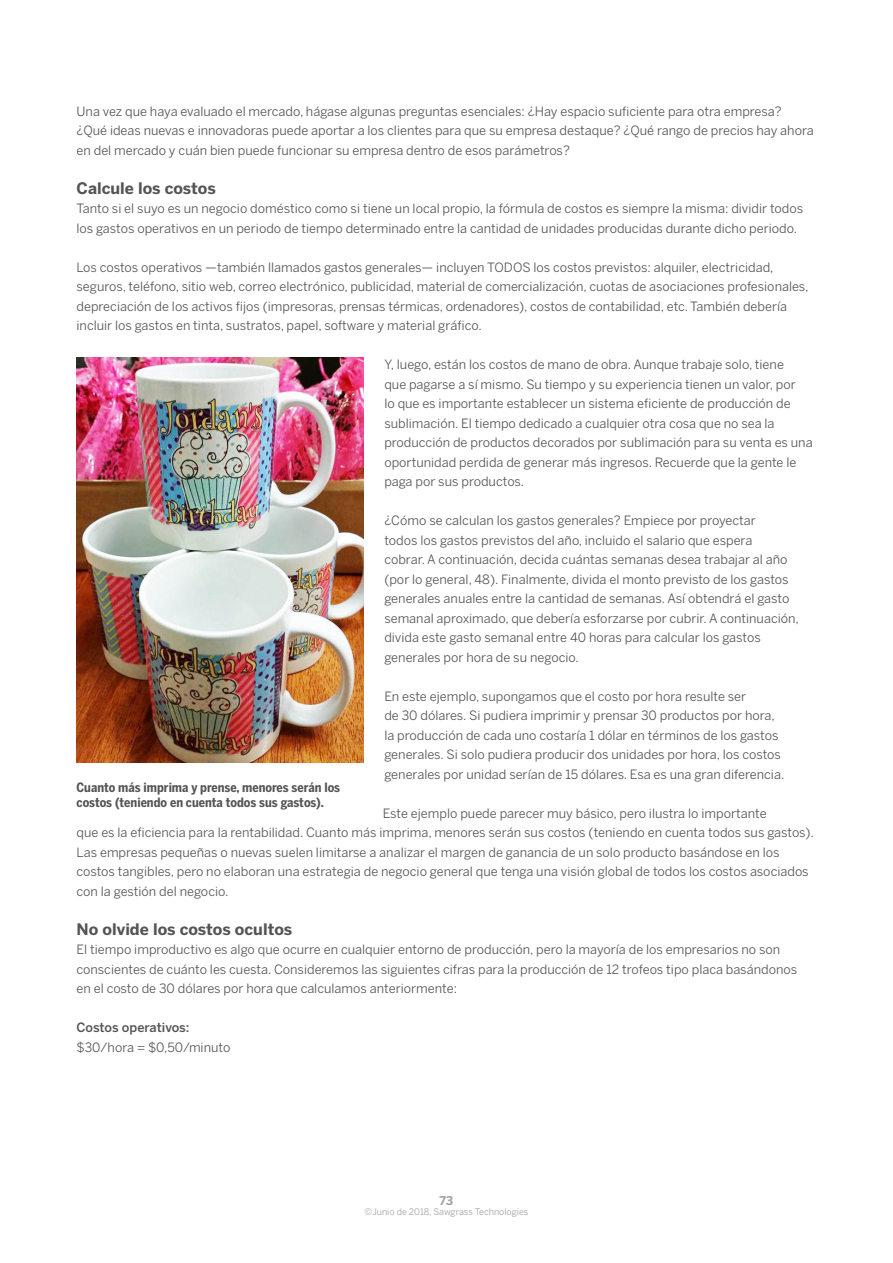
<style>
.page{position:relative;width:893px;height:1263px;background:#fff}
.page>*{position:absolute;margin:0;border:0;box-sizing:border-box;transform-origin:0 0}
.H9{font:700 15.75px "Benton Sans";color:#545456}
.TX2{font:12.75px/19.5px "Benton Sans";color:#545456}
.LG1{font:700 12.75px/15px "Benton Sans Cond";color:#545456}
.TX2-2{font:500 12.75px "Benton Sans";letter-spacing:-.005em;color:#545456}
.t1{font:700 12px "Benton Sans";color:#a1a1a5}
.t2{font:9px "Benton Sans";color:#a1a1a5}
</style>
<div class="page">
<img style="left:77px;top:357px;width:287px;height:405px">
<p class="TX2" style="left:77px;top:101px;width:739px">Una vez que haya evaluado el mercado, hágase algunas preguntas esenciales: ¿Hay espacio suficiente para otra empresa? ¿Qué ideas nuevas e innovadoras puede aportar a los clientes para que su empresa destaque? ¿Qué rango de precios hay ahora en del mercado y cuán bien puede funcionar su empresa dentro de esos parámetros?</p>
<p class="H9" style="left:77px;top:179px;width:141px">Calcule los costos</p>
<p class="TX2" style="left:77px;top:199px;width:728px">Tanto si el suyo es un negocio doméstico como si tiene un local propio, la fórmula de costos es siempre la misma: dividir todos los gastos operativos en un periodo de tiempo determinado entre la cantidad de unidades producidas durante dicho periodo.</p>
<p class="TX2" style="left:77px;top:257px;width:734px">Los costos operativos —también llamados gastos generales— incluyen TODOS los costos previstos: alquiler, electricidad, seguros, teléfono, sitio web, correo electrónico, publicidad, material de comercialización, cuotas de asociaciones profesionales, depreciación de los activos fijos (impresoras, prensas térmicas, ordenadores), costos de contabilidad, etc. También debería incluir los gastos en tinta, sustratos, papel, software y material gráfico.</p>
<p class="TX2" style="left:384px;top:355px;width:430px">Y, luego, están los costos de mano de obra. Aunque trabaje solo, tiene<br>que pagarse a sí mismo. Su tiempo y su experiencia tienen un valor, por<br>lo que es importante establecer un sistema eficiente de producción de sublimación. El tiempo dedicado a cualquier otra cosa que no sea la producción de productos decorados por sublimación para su venta es una oportunidad perdida de generar más ingresos. Recuerde que la gente le paga por sus productos.</p>
<p class="TX2" style="left:384px;top:511px;width:416px">¿Cómo se calculan los gastos generales? Empiece por proyectar<br>todos los gastos previstos del año, incluido el salario que espera<br>cobrar. A continuación, decida cuántas semanas desea trabajar al año (por lo general, 48). Finalmente, divida el monto previsto de los gastos generales anuales entre la cantidad de semanas. Así obtendrá el gasto semanal aproximado, que debería esforzarse por cubrir. A continuación, divida este gasto semanal entre 40 horas para calcular los gastos generales por hora de su negocio.</p>
<p class="TX2" style="left:384px;top:686px;width:402px">En este ejemplo, supongamos que el costo por hora resulte ser<br>de 30 dólares. Si pudiera imprimir y prensar 30 productos por hora, la producción de cada uno costaría 1 dólar en términos de los gastos generales. Si solo pudiera producir dos unidades por hora, los costos generales por unidad serían de 15 dólares. Esa es una gran diferencia.</p>
<p class="TX2" style="left:77px;top:803px;width:739px;text-indent:306px">Este ejemplo puede parecer muy básico, pero ilustra lo importante<br>que es la eficiencia para la rentabilidad. Cuanto más imprima, menores serán sus costos (teniendo en cuenta todos sus gastos).<br>Las empresas pequeñas o nuevas suelen limitarse a analizar el margen de ganancia de un solo producto basándose en los costos tangibles, pero no elaboran una estrategia de negocio general que tenga una visión global de todos los costos asociados con la gestión del negocio.</p>
<p class="H9" style="left:77px;top:920px;width:217px">No olvide los costos ocultos</p>
<p class="TX2" style="left:77px;top:940px;width:722px">El tiempo improductivo es algo que ocurre en cualquier entorno de producción, pero la mayoría de los empresarios no son conscientes de cuánto les cuesta. Consideremos las siguientes cifras para la producción de 12 trofeos tipo placa basándonos en el costo de 30 dólares por hora que calculamos anteriormente:</p>
<p class="TX2-2" style="left:77px;top:1020px;width:115px">Costos operativos:</p>
<p class="TX2" style="left:77px;top:1037px;width:155px">$30/hora = $0,50/minuto</p>
<p class="LG1" style="left:77px;top:780px;width:265px">Cuanto más imprima y prense, menores serán los costos (teniendo en cuenta todos sus gastos).</p>
<p class="t1" style="left:439px;top:1193px;width:15px">73</p>
<p class="t2" style="left:365px;top:1207px;width:165px">©Junio de 2018, Sawgrass Technologies</p>
</div>
